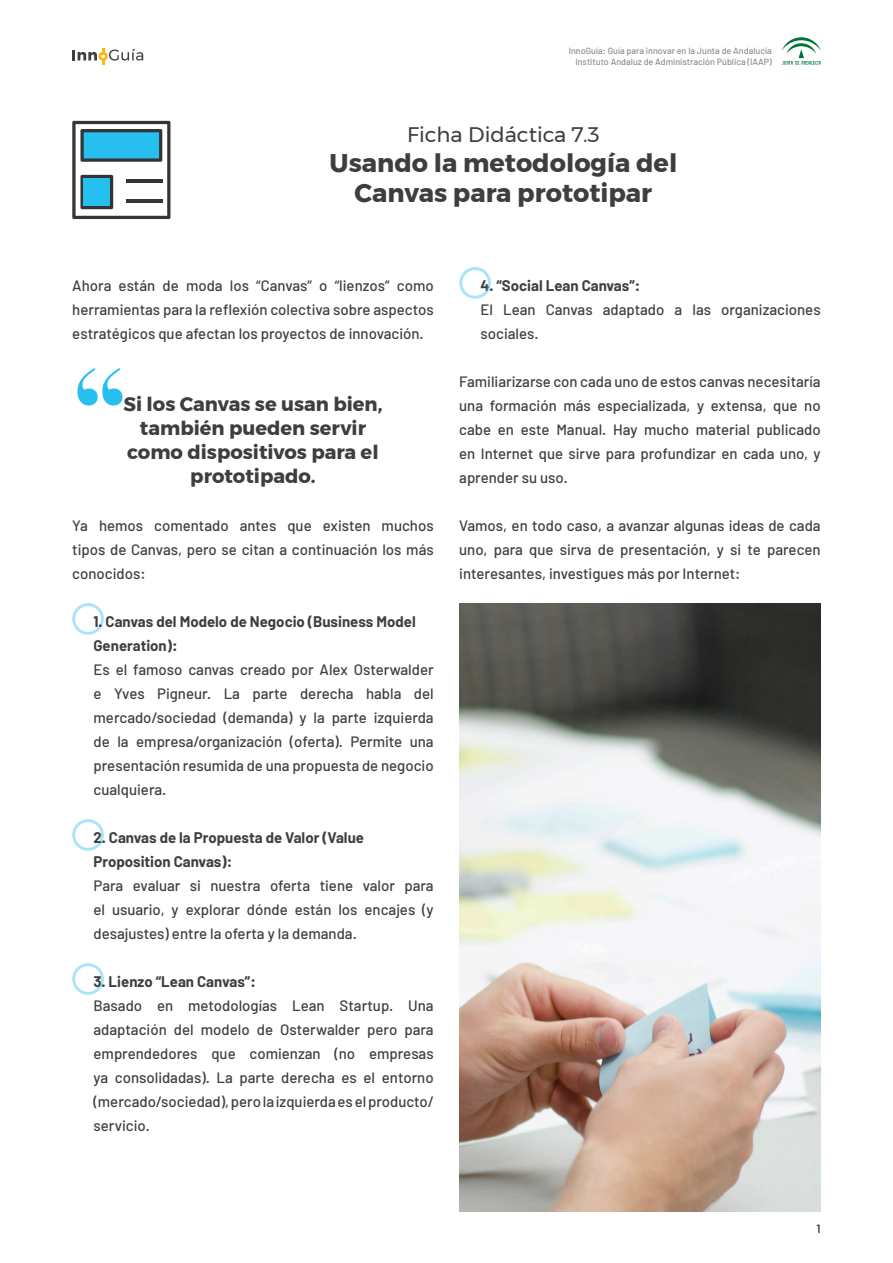
<style>
.page{position:relative;width:893px;height:1263px;background:#fff}
.page>*{position:absolute;margin:0;border:0;box-sizing:border-box;transform-origin:0 0}
.t1{font:700 120px "Didot";color:#26bff0}
.t2{font:700 25.5px "Montserrat";color:#3e3e3f}
.t3{font:21px "Montserrat";color:#3e3e3f}
.t4{font:700 19.5px/24px "Montserrat";color:#3e3e3f;text-align:center}
.t5{font:500 15px/24px "Barlow";color:#3e3e3f;text-align:justify}
.t6{font:700 15px/24px "Barlow";color:#3e3e3f}
.t7{font:500 12px "Barlow";color:#231f20}
.t8{font:500 9px/10.8px "Barlow";color:#8b8d90;text-align:right}
</style>
<div class="page">
<svg style="left:72px;top:48px;width:71px;height:17px"></svg>
<svg style="left:782px;top:37px;width:39px;height:28px"></svg>
<svg style="left:72px;top:121px;width:98px;height:98px"></svg>
<hr style="left:126px;top:180px;width:36px;height:3px;background:#333637">
<hr style="left:126px;top:199px;width:36px;height:4px;background:#333637">
<div style="left:84px;top:178px;width:26px;height:28px;background:#26bff0"></div>
<div style="left:72px;top:603px;width:32px;height:32px;border:3px solid #26bff0;border-radius:50%"></div>
<div style="left:72px;top:819px;width:32px;height:32px;border:3px solid #26bff0;border-radius:50%"></div>
<div style="left:72px;top:963px;width:32px;height:32px;border:3px solid #26bff0;border-radius:50%"></div>
<div style="left:459px;top:267px;width:32px;height:32px;border:3px solid #26bff0;border-radius:50%"></div>
<img style="left:459px;top:603px;width:362px;height:609px">
<p class="t8" style="left:569px;top:45px;width:205px">InnoGuía: Guía para innovar en la Junta de Andalucía<br>Instituto Andaluz de Administración Pública (IAAP)</p>
<p class="t3" style="left:407px;top:119px;width:194px">Ficha Didáctica 7.3</p>
<p class="t2" style="left:330px;top:143px;width:349px">Usando la metodología del</p>
<p class="t2" style="left:355px;top:173px;width:299px">Canvas para prototipar</p>
<p class="t5" style="left:72px;top:273px;width:363px">Ahora están de moda los “Canvas” o “lienzos” como herramientas para la reflexión colectiva sobre aspectos estratégicos que afectan los proyectos de innovación.</p>
<p class="t1" style="left:72px;top:338px;width:57px">“</p>
<p class="t4" style="left:124px;top:392px;width:260px">Si los Canvas se usan bien, también pueden servir como dispositivos para el prototipado.</p>
<p class="t5" style="left:72px;top:513px;width:363px">Ya hemos comentado antes que existen muchos tipos de Canvas, pero se citan a continuación los más conocidos:</p>
<p class="t6" style="left:94px;top:610px;width:324px">1. Canvas del Modelo de Negocio (Business Model<br>Generation):</p>
<p class="t5" style="left:94px;top:657px;width:342px">Es el famoso canvas creado por Alex Osterwalder e Yves Pigneur. La parte derecha habla del mercado/sociedad (demanda) y la parte izquierda de la empresa/organización (oferta). Permite una presentación resumida de una propuesta de negocio cualquiera.</p>
<p class="t6" style="left:94px;top:826px;width:272px">2. Canvas de la Propuesta de Valor (Value<br>Proposition Canvas):</p>
<p class="t5" style="left:94px;top:873px;width:342px">Para evaluar si nuestra oferta tiene valor para el usuario, y explorar dónde están los encajes (y desajustes) entre la oferta y la demanda.</p>
<p class="t6" style="left:94px;top:970px;width:164px">3. Lienzo “Lean Canvas”:</p>
<p class="t5" style="left:94px;top:993px;width:342px">Basado en metodologías Lean Startup. Una adaptación del modelo de Osterwalder pero para emprendedores que comienzan (no empresas ya consolidadas). La parte derecha es el entorno (mercado/sociedad), pero la izquierda es el producto/ servicio.</p>
<p class="t6" style="left:480px;top:274px;width:161px">4. “Social Lean Canvas”:</p>
<p class="t5" style="left:480px;top:297px;width:342px">El Lean Canvas adaptado a las organizaciones sociales.</p>
<p class="t5" style="left:459px;top:369px;width:363px">Familiarizarse con cada uno de estos canvas necesitaría una formación más especializada, y extensa, que no cabe en este Manual. Hay mucho material publicado en Internet que sirve para profundizar en cada uno, y aprender su uso.</p>
<p class="t5" style="left:459px;top:513px;width:363px">Vamos, en todo caso, a avanzar algunas ideas de cada uno, para que sirva de presentación, y si te parecen interesantes, investigues más por Internet:</p>
<p class="t7" style="left:817px;top:1221px;width:6px">1</p>
</div>
